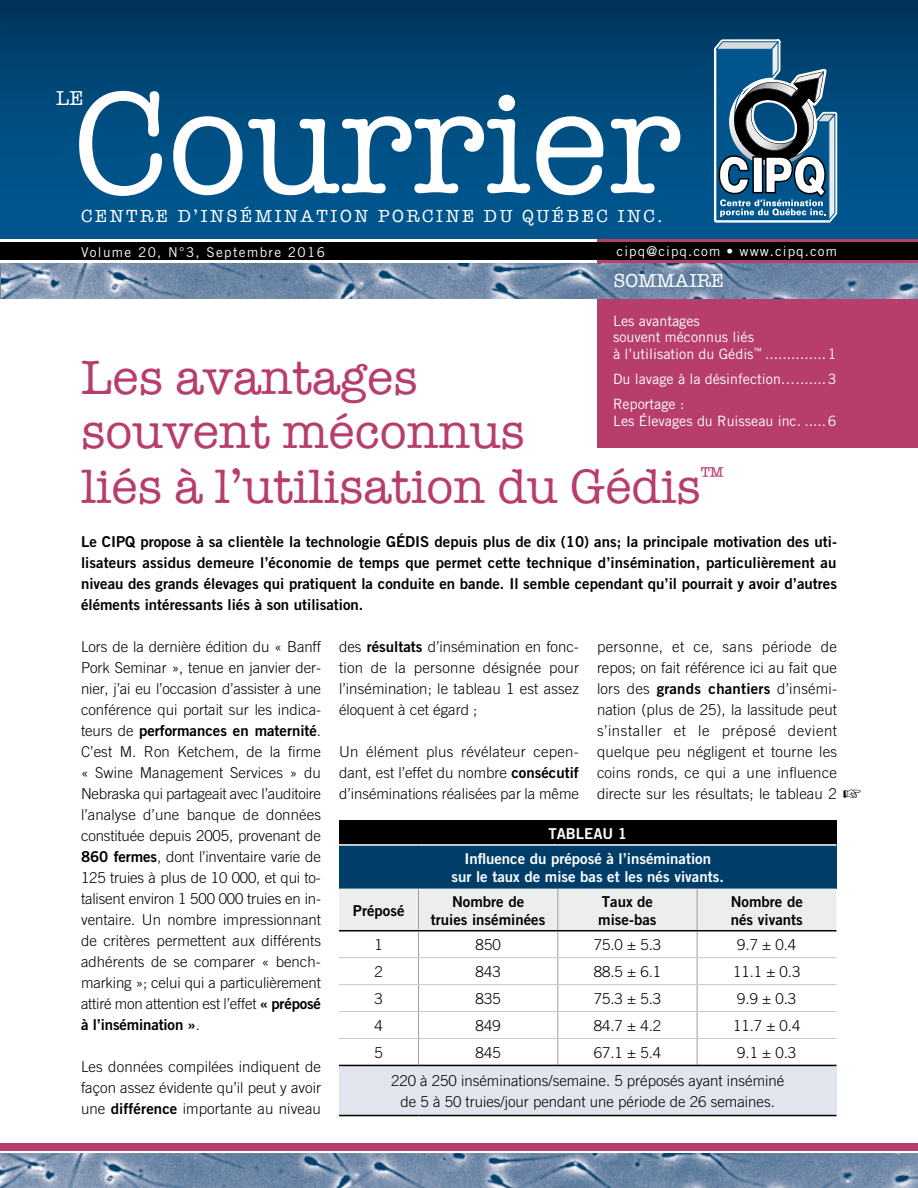
<style>
.page{position:relative;width:918px;height:1188px;background:#fff}
.page>*{position:absolute;margin:0;border:0;box-sizing:border-box;transform-origin:0 0}
.t1{font:147.75px "American Typewriter";color:#fff}
.t2{font:49.5px/54px "American Typewriter";color:#b73d6c}
.t3{font:20.85px "American Typewriter";color:#fff}
.t4{font:19.35px "American Typewriter";color:#fff}
.t5{font:18px "American Typewriter";letter-spacing:.145em;color:#fff}
.t6{font:300 15px/21px "Trade Gothic";color:#000;text-align:justify}
.t7{font:15px/21px "Trade Gothic Bold Two";color:#000}
.t8{font:15px/24.9px "Trade Gothic Bold Two";color:#fff;text-align:center}
.t9{font:14.25px/16.5px "Trade Gothic";color:#fff}
.t10{font:13.5px "Trade Gothic";letter-spacing:.1em;color:#fff}
.t11{font:13.5px "Trade Gothic";letter-spacing:.08em;color:#fff}
.s1{font-family:"Trade Gothic";font-weight:300}
.s2{font-family:"Trade Gothic Bold Two";font-weight:400}
</style>
<div class="page">
<div style="left:597px;top:239px;width:321px;height:209px;background:#b73d6c"></div>
<img style="left:0;top:0;width:918px;height:239px">
<img style="left:1px;top:264px;width:917px;height:34px">
<img style="left:0;top:264px;width:1px;height:34px">
<img style="left:0;top:1153px;width:918px;height:35px">
<div style="left:0;top:242px;width:918px;height:18px;background:#000"></div>
<div style="left:0;top:1143px;width:918px;height:8px;background:#b73d6c"></div>
<svg style="left:714px;top:39px;width:140px;height:184px;background:#447291"></svg>
<svg style="left:843px;top:789px;width:18px;height:9px"></svg>
<div style="left:339px;top:821px;width:497px;height:24px;background:#000"></div>
<div style="left:339px;top:845px;width:497px;height:44px;background:#003e69"></div>
<div style="left:339px;top:1065px;width:497px;height:51px;background:#e2e5ed"></div>
<svg style="left:339px;top:889px;width:497px;height:176px"></svg>
<hr style="left:339px;top:844px;width:80px;height:2px;background:#fff">
<hr style="left:418px;top:844px;width:140px;height:2px;background:#fff">
<hr style="left:558px;top:844px;width:139px;height:2px;background:#fff">
<hr style="left:697px;top:844px;width:139px;height:2px;background:#fff">
<hr style="left:339px;top:930px;width:80px;height:1px;background:#000">
<hr style="left:418px;top:930px;width:140px;height:1px;background:#000">
<hr style="left:558px;top:930px;width:139px;height:1px;background:#000">
<hr style="left:697px;top:930px;width:139px;height:1px;background:#000">
<hr style="left:339px;top:1065px;width:80px;height:1px;background:#000">
<hr style="left:418px;top:1065px;width:140px;height:1px;background:#000">
<hr style="left:558px;top:1065px;width:139px;height:1px;background:#000">
<hr style="left:697px;top:1065px;width:139px;height:1px;background:#000">
<hr style="left:339px;top:1115px;width:80px;height:1px;background:#000">
<hr style="left:418px;top:1115px;width:140px;height:1px;background:#000">
<hr style="left:558px;top:1115px;width:139px;height:1px;background:#000">
<hr style="left:697px;top:1115px;width:139px;height:1px;background:#000">
<hr style="left:339px;top:957px;width:80px;height:1px;background:#c6c7c8">
<hr style="left:418px;top:957px;width:140px;height:1px;background:#c6c7c8">
<hr style="left:558px;top:957px;width:139px;height:1px;background:#c6c7c8">
<hr style="left:697px;top:957px;width:139px;height:1px;background:#c6c7c8">
<hr style="left:339px;top:984px;width:80px;height:1px;background:#c6c7c8">
<hr style="left:418px;top:984px;width:140px;height:1px;background:#c6c7c8">
<hr style="left:558px;top:984px;width:139px;height:1px;background:#c6c7c8">
<hr style="left:697px;top:984px;width:139px;height:1px;background:#c6c7c8">
<hr style="left:339px;top:1011px;width:80px;height:1px;background:#c6c7c8">
<hr style="left:418px;top:1011px;width:140px;height:1px;background:#c6c7c8">
<hr style="left:558px;top:1011px;width:139px;height:1px;background:#c6c7c8">
<hr style="left:697px;top:1011px;width:139px;height:1px;background:#c6c7c8">
<hr style="left:339px;top:1038px;width:80px;height:1px;background:#c6c7c8">
<hr style="left:418px;top:1038px;width:140px;height:1px;background:#c6c7c8">
<hr style="left:558px;top:1038px;width:139px;height:1px;background:#c6c7c8">
<hr style="left:697px;top:1038px;width:139px;height:1px;background:#c6c7c8">
<h1 class="t1" style="left:74px;top:31px;width:609px">Courrier</h1>
<h3 class="t3" style="left:56px;top:82px;width:29px">LE</h3>
<p class="t5" style="left:81px;top:203px;width:583px">CENTRE D’INSÉMINATION PORCINE DU QUÉBEC INC.</p>
<p class="t10" style="left:81px;top:244px;width:245px">Volume 20, N°3, Septembre 2016</p>
<p class="t11" style="left:617px;top:243px;width:222px">cipq@cipq.com • www.cipq.com</p>
<p class="t4" style="left:614px;top:266px;width:112px">SOMMAIRE</p>
<p class="t9" style="left:613px;top:312px;width:225px">Les avantages<br>souvent méconnus liés<br>à l’utilisation du Gédis<sup>™</sup> ..............1</p>
<p class="t9" style="left:613px;top:366px;width:225px;line-height:25.2px">Du lavage à la désinfection….......3<br>Reportage :</p>
<p class="t9" style="left:613px;top:412px;width:225px">Les Élevages du Ruisseau inc. .....6</p>
<h2 class="t2" style="left:81px;top:349px;width:644px">Les avantages<br>souvent méconnus<br>liés à l’utilisation du Gédis<sup>™</sup></h2>
<p class="t7" style="left:81px;top:531px;width:758px;text-align:justify">Le CIPQ propose à sa clientèle la technologie GÉDIS depuis plus de dix (10) ans; la principale motivation des uti&shy;lisateurs assidus demeure l’économie de temps que permet cette technique d’insémination, particulièrement au niveau des grands élevages qui pratiquent la conduite en bande. Il semble cependant qu’il pourrait y avoir d’autres éléments intéressants liés à son utilisation.</p>
<p class="t6" style="left:81px;top:636px;width:242px">Lors de la dernière édition du « Banff Pork Seminar », tenue en janvier der&shy;nier, j’ai eu l’occasion d’assister à une conférence qui portait sur les indica-</p>
<p class="t7" style="left:81px;top:720px;width:242px"><span class="s1">teurs de</span> performances en maternité<span class="s1">.</span></p>
<p class="t6" style="left:81px;top:741px;width:242px">C’est M. Ron Ketchem, de la firme « Swine Management Services » du Nebraska qui partageait avec l’auditoire l’analyse d’une banque de données constituée depuis 2005, provenant de <span class="s2">860 fermes</span>, dont l’inventaire varie de 125 truies à plus de 10 000, et qui to&shy;talisent environ 1 500 000 truies en in&shy;ventaire. Un nombre impressionnant de critères permettent aux différents adhérents de se comparer « bench&shy;marking »; celui qui a particulièrement attiré mon attention est l’effet <span class="s2">« préposé</span></p>
<p class="t7" style="left:81px;top:1014px;width:120px">à l’insémination »<span class="s1">.</span></p>
<p class="t6" style="left:81px;top:1056px;width:242px">Les données compilées indiquent de façon assez évidente qu’il peut y avoir une <span class="s2">différence</span> importante au niveau</p>
<p class="t6" style="left:339px;top:636px;width:242px">des <span class="s2">résultats</span> d’insémination en fonc&shy;tion de la personne désignée pour l’insémination; le tableau 1 est assez éloquent à cet égard ;</p>
<p class="t6" style="left:339px;top:741px;width:242px">Un élément plus révélateur cepen&shy;dant, est l’effet du nombre <span class="s2">consécutif </span>d’inséminations réalisées par la même</p>
<p class="t6" style="left:597px;top:636px;width:242px">personne, et ce, sans période de repos; on fait référence ici au fait que lors des <span class="s2">grands chantiers</span> d’insémi&shy;nation (plus de 25), la lassitude peut s’installer et le préposé devient quelque peu négligent et tourne les coins ronds, ce qui a une influence directe sur les résultats; le tableau 2</p>
<p class="t8" style="left:464px;top:821px;width:248px">TABLEAU 1<br>Influence du préposé à l’insémination</p>
<p class="t8" style="left:452px;top:864px;width:274px">sur le taux de mise bas et les nés vivants.</p>
<p class="t7" style="left:353px;top:900px;width:53px">Préposé</p>
<p class="t7" style="left:431px;top:892px;width:116px;line-height:18px;text-align:center">Nombre de<br>truies inséminées</p>
<p class="t7" style="left:598px;top:892px;width:60px;line-height:18px">Taux de mise-bas</p>
<p class="t7" style="left:731px;top:892px;width:74px;line-height:18px">Nombre de nés vivants</p>
<p class="t6" style="left:375px;top:934px;width:10px">1</p>
<p class="t6" style="left:476px;top:934px;width:27px">850</p>
<p class="t6" style="left:594px;top:934px;width:69px">75.0 ± 5.3</p>
<p class="t6" style="left:737px;top:934px;width:61px">9.7 ± 0.4</p>
<p class="t6" style="left:375px;top:961px;width:10px">2</p>
<p class="t6" style="left:476px;top:961px;width:27px">843</p>
<p class="t6" style="left:594px;top:961px;width:69px">88.5 ± 6.1</p>
<p class="t6" style="left:733px;top:961px;width:69px">11.1 ± 0.3</p>
<p class="t6" style="left:375px;top:988px;width:10px">3</p>
<p class="t6" style="left:476px;top:988px;width:27px">835</p>
<p class="t6" style="left:594px;top:988px;width:69px">75.3 ± 5.3</p>
<p class="t6" style="left:737px;top:988px;width:61px">9.9 ± 0.3</p>
<p class="t6" style="left:375px;top:1015px;width:10px">4</p>
<p class="t6" style="left:476px;top:1015px;width:27px">849</p>
<p class="t6" style="left:594px;top:1015px;width:69px">84.7 ± 4.2</p>
<p class="t6" style="left:733px;top:1015px;width:69px">11.7 ± 0.4</p>
<p class="t6" style="left:375px;top:1042px;width:10px">5</p>
<p class="t6" style="left:476px;top:1042px;width:27px">845</p>
<p class="t6" style="left:594px;top:1042px;width:69px">67.1 ± 5.4</p>
<p class="t6" style="left:391px;top:1038px;width:407px;line-height:28px;text-indent:346px">9.1 ± 0.3<br>220 à 250 inséminations/semaine. 5 préposés ayant inséminé</p>
<p class="t6" style="left:401px;top:1091px;width:376px">de 5 à 50 truies/jour pendant une période de 26 semaines.</p>
</div>
